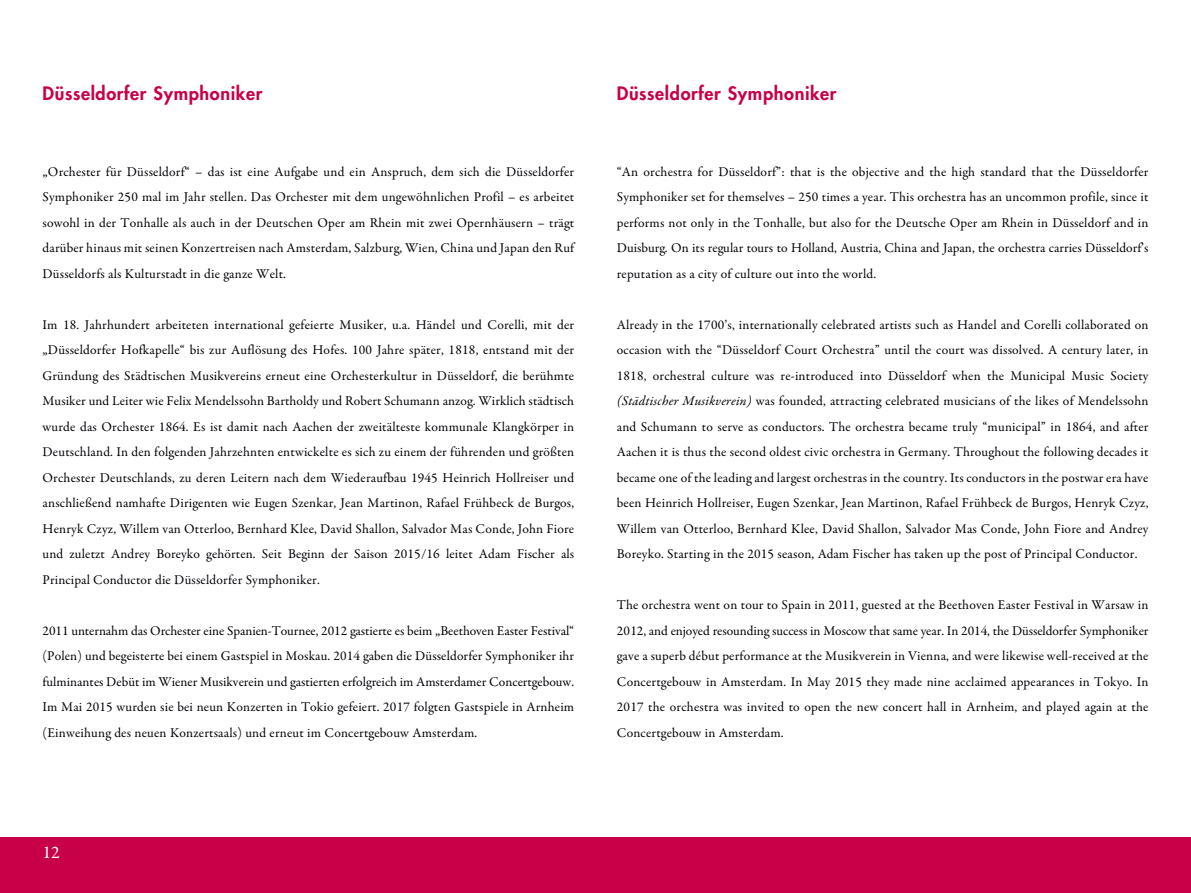
<style>
.page{position:relative;width:1191px;height:893px;background:#fff}
.page>*{position:absolute;margin:0;border:0;box-sizing:border-box;transform-origin:0 0}
.t1{font:700 18px "Feeltura";letter-spacing:.035em;color:#c70048}
.t2{font:18px "Garamond Premr Pro";color:#fff}
.t3{font:13.5px/25.5px "Garamond Premr Pro";letter-spacing:.015em;color:#000006;text-align:justify}
.s1{font-style:italic}
</style>
<div class="page">
<div style="left:0;top:838px;width:1191px;height:55px;background:#c70048"></div>
<h1 class="t1" style="left:43px;top:87px;width:221px">Düsseldorfer Symphoniker</h1>
<h1 class="t1" style="left:617px;top:87px;width:221px">Düsseldorfer Symphoniker</h1>
<p class="t3" style="left:43px;top:160px;width:533px">„Orchester für Düsseldorf“ – das ist eine Aufgabe und ein Anspruch, dem sich die Düsseldorfer Symphoniker 250 mal im Jahr stellen. Das Orchester mit dem ungewöhnlichen Profil – es arbeitet sowohl in der Tonhalle als auch in der Deutschen Oper am Rhein mit zwei Opernhäusern – trägt darüber hinaus mit seinen Konzertreisen nach Amsterdam, Salzburg, Wien, China und Japan den Ruf Düsseldorfs als Kulturstadt in die ganze Welt.</p>
<p class="t3" style="left:43px;top:313px;width:533px">Im 18. Jahrhundert arbeiteten international gefeierte Musiker, u.a. Händel und Corelli, mit der „Düsseldorfer Hofkapelle“ bis zur Auflösung des Hofes. 100 Jahre später, 1818, entstand mit der Gründung des Städtischen Musikvereins erneut eine Orchesterkultur in Düsseldorf, die berühmte Musiker und Leiter wie Felix Mendelssohn Bartholdy und Robert Schumann anzog. Wirklich städtisch wurde das Orchester 1864. Es ist damit nach Aachen der zweitälteste kommunale Klangkörper in Deutschland. In den folgenden Jahrzehnten entwickelte es sich zu einem der führenden und größten Orchester Deutschlands, zu deren Leitern nach dem Wiederaufbau 1945 Heinrich Hollreiser und anschließend namhafte Dirigenten wie Eugen Szenkar, Jean Martinon, Rafael Frühbeck de Burgos, Henryk Czyz, Willem van Otterloo, Bernhard Klee, David Shallon, Salvador Mas Conde, John Fiore und zuletzt Andrey Boreyko gehörten. Seit Beginn der Saison 2015/16 leitet Adam Fischer als Principal Conductor die Düsseldorfer Symphoniker.</p>
<p class="t3" style="left:43px;top:619px;width:533px">2011 unternahm das Orchester eine Spanien-Tournee, 2012 gastierte es beim „Beethoven Easter Festival“ (Polen) und begeisterte bei einem Gastspiel in Moskau. 2014 gaben die Düsseldorfer Symphoniker ihr fulminantes Debüt im Wiener Musikverein und gastierten erfolgreich im Amsterdamer Concertgebouw.<br>Im Mai 2015 wurden sie bei neun Konzerten in Tokio gefeiert. 2017 folgten Gastspiele in Arnheim (Einweihung des neuen Konzertsaals) und erneut im Concertgebouw Amsterdam.</p>
<p class="t3" style="left:617px;top:160px;width:533px">“An orchestra for Düsseldorf”: that is the objective and the high standard that the Düsseldorfer Symphoniker set for themselves – 250 times a year. This orchestra has an uncommon profile, since it performs not only in the Tonhalle, but also for the Deutsche Oper am Rhein in Düsseldorf and in Duisburg. On its regular tours to Holland, Austria, China and Japan, the orchestra carries Düsseldorf’s reputation as a city of culture out into the world.</p>
<p class="t3" style="left:617px;top:313px;width:533px">Already in the 1700’s, internationally celebrated artists such as Handel and Corelli collaborated on occasion with the “Düsseldorf Court Orchestra” until the court was dissolved. A century later, in 1818, orchestral culture was re-introduced into Düsseldorf when the Municipal Music Society <span class="s1">(Städtischer Musikverein)</span> was founded, attracting celebrated musicians of the likes of Mendelssohn and Schumann to serve as conductors. The orchestra became truly “municipal” in 1864, and after Aachen it is thus the second oldest civic orchestra in Germany. Throughout the following decades it became one of the leading and largest orchestras in the country. Its conductors in the postwar era have been Heinrich Hollreiser, Eugen Szenkar, Jean Martinon, Rafael Frühbeck de Burgos, Henryk Czyz, Willem van Otterloo, Bernhard Klee, David Shallon, Salvador Mas Conde, John Fiore and Andrey Boreyko. Starting in the 2015 season, Adam Fischer has taken up the post of Principal Conductor.</p>
<p class="t3" style="left:617px;top:593px;width:533px">The orchestra went on tour to Spain in 2011, guested at the Beethoven Easter Festival in Warsaw in 2012, and enjoyed resounding success in Moscow that same year. In 2014, the Düsseldorfer Symphoniker gave a superb début performance at the Musikverein in Vienna, and were likewise well-received at the Concertgebouw in Amsterdam. In May 2015 they made nine acclaimed appearances in Tokyo. In 2017 the orchestra was invited to open the new concert hall in Arnheim, and played again at the Concertgebouw in Amsterdam.</p>
<h1 class="t2" style="left:43px;top:845px;width:19px">12</h1>
</div>
